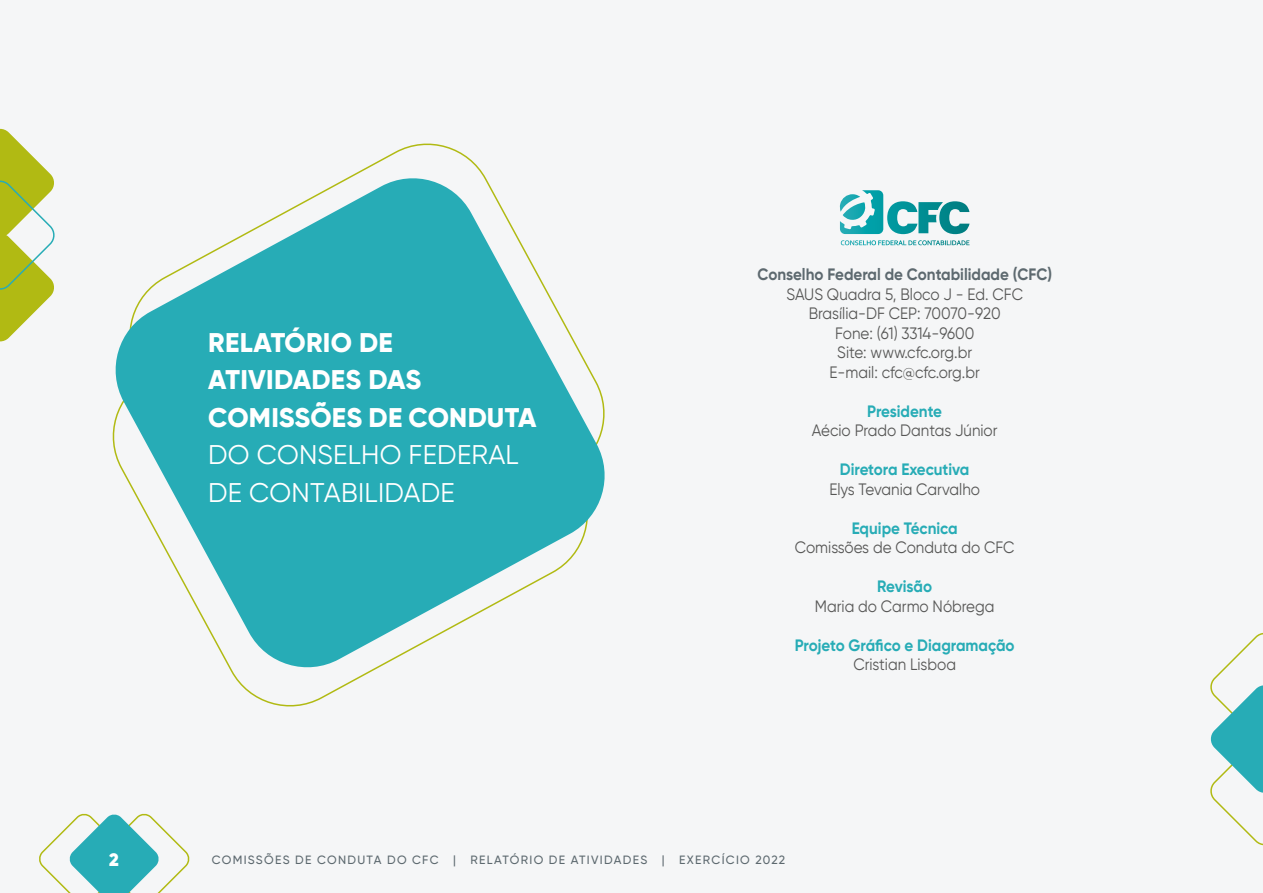
<style>
.page{position:relative;width:1263px;height:893px;background:#f5f6f7}
.page>*{position:absolute;margin:0;border:0;box-sizing:border-box;transform-origin:0 0}
.t1{font:800 27px/37.5px "Gilroy";letter-spacing:.01em;color:#fff}
.t2{font:900 18px "Gilroy";color:#fff}
.t3{font:16.5px "Gilroy";color:#575756;scale:.92 1}
.t4{font:700 16.5px "Gilroy";color:#27acb6;scale:.92 1}
.t5{font:700 16.5px "Gilroy";color:#5d696f;scale:.92 1}
.t6{font:500 12px "Gilroy";letter-spacing:.11em;color:#5d696f}
.s1{font-weight:400}
</style>
<div class="page">
<svg style="left:1210px;top:632px;width:53px;height:214px"></svg>
<svg style="left:0;top:128px;width:55px;height:214px"></svg>
<svg style="left:39px;top:813px;width:151px;height:80px"></svg>
<svg style="left:112px;top:169px;width:493px;height:508px;fill:#27acb6"></svg>
<svg style="left:839px;top:190px;width:130px;height:55px"></svg>
<p class="t1" style="left:208px;top:323px;width:330px">RELATÓRIO DE<br>ATIVIDADES DAS<br>COMISSÕES DE CONDUTA<br><span class="s1">DO CONSELHO FEDERAL<br>DE CONTABILIDADE</span></p>
<p class="t5" style="left:757px;top:264px;width:322px">Conselho Federal de Contabilidade (CFC)</p>
<p class="t3" style="left:786px;top:284px;width:259px">SAUS Quadra 5, Bloco J - Ed. CFC</p>
<p class="t3" style="left:809px;top:303px;width:210px">Brasília-DF CEP: 70070-920</p>
<p class="t3" style="left:835px;top:323px;width:153px">Fone: (61) 3314-9600</p>
<p class="t3" style="left:837px;top:342px;width:148px">Site: www.cfc.org.br</p>
<p class="t3" style="left:829px;top:362px;width:165px">E-mail: cfc@cfc.org.br</p>
<p class="t4" style="left:867px;top:400px;width:83px">Presidente</p>
<p class="t3" style="left:812px;top:420px;width:204px">Aécio Prado Dantas Júnior</p>
<p class="t4" style="left:840px;top:459px;width:142px">Diretora Executiva</p>
<p class="t3" style="left:829px;top:479px;width:165px">Elys Tevania Carvalho</p>
<p class="t4" style="left:852px;top:517px;width:117px">Equipe Técnica</p>
<p class="t3" style="left:795px;top:537px;width:240px">Comissões de Conduta do CFC</p>
<p class="t4" style="left:877px;top:576px;width:61px">Revisão</p>
<p class="t3" style="left:815px;top:596px;width:197px">Maria do Carmo Nóbrega</p>
<p class="t4" style="left:795px;top:634px;width:240px">Projeto Gráfico e Diagramação</p>
<p class="t3" style="left:853px;top:654px;width:113px">Cristian Lisboa</p>
<p class="t2" style="left:109px;top:848px;width:11px">2</p>
<p class="t6" style="left:212px;top:852px;width:575px">COMISSÕES DE CONDUTA DO CFC | RELATÓRIO DE ATIVIDADES | EXERCÍCIO 2022</p>
</div>
